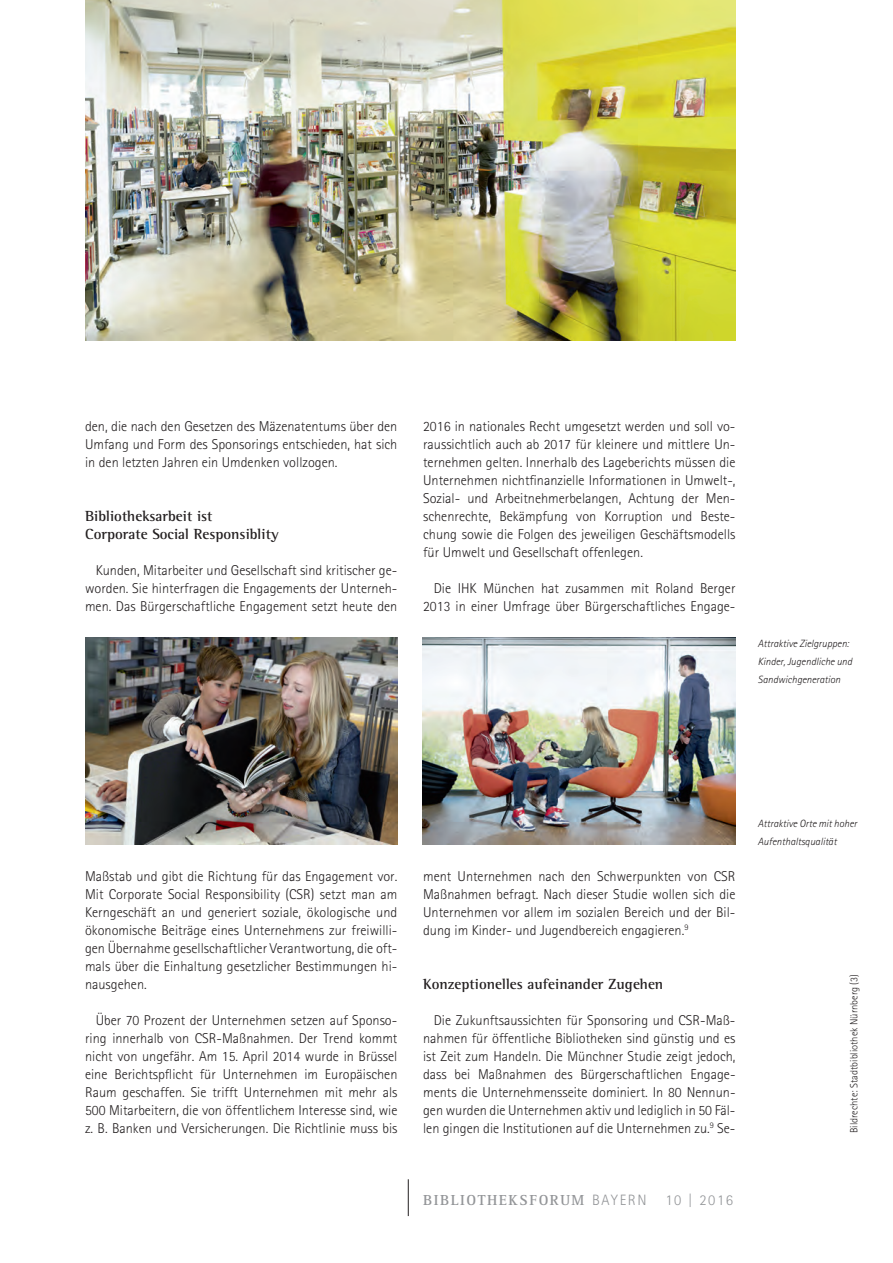
<style>
.page{position:relative;width:893px;height:1263px;background:#fff}
.page>*{position:absolute;margin:0;border:0;box-sizing:border-box;transform-origin:0 0}
.t1{font:700 15px/18px "Rotis Semi Serif Std";color:#231f20}
.t2{font:700 15px "Rotis Serif Std";letter-spacing:.1em;color:#939598}
.t3{font:300 15px "Rotis Sans Serif Std";letter-spacing:.1em;color:#939598}
.t4{font:300 14.25px/18px "Rotis Sans Serif Std";color:#231f20;text-align:justify}
.t5{font:italic 300 10.5px/18px "Rotis Sans Serif Std";color:#231f20}
.t6{font:300 10.5px "Rotis Sans Serif Std";color:#231f20}
.s1{font-family:"Rotis Sans Serif Std";font-weight:300}
</style>
<div class="page">
<hr style="left:408px;top:1179px;width:1px;height:37px;background:#231f20">
<img style="left:85px;top:0;width:651px;height:341px">
<img style="left:85px;top:637px;width:313px;height:207px">
<img style="left:423px;top:637px;width:312px;height:207px">
<p class="t4" style="left:85px;top:419px;width:314px">den, die nach den Gesetzen des Mäzenatentums über den Umfang und Form des Sponsorings entschieden, hat sich in den letzten Jahren ein Umdenken vollzogen.</p>
<p class="t1" style="left:85px;top:508px;width:195px">Bibliotheksarbeit ist<br>Corporate Social Responsiblity</p>
<p class="t4" style="left:85px;top:563px;width:314px;text-indent:11px">Kunden, Mitarbeiter und Gesellschaft sind kritischer ge&shy;worden. Sie hinterfragen die Engagements der Unterneh&shy;men. Das Bürgerschaftliche Engagement setzt heute den</p>
<p class="t4" style="left:423px;top:419px;width:314px">2016 in nationales Recht umgesetzt werden und soll vo&shy;raussichtlich auch ab 2017 für kleinere und mittlere Un&shy;ternehmen gelten. Innerhalb des Lageberichts müssen die Unternehmen nichtfinanzielle Informationen in Umwelt-, Sozial- und Arbeitnehmerbelangen, Achtung der Men&shy;schenrechte, Bekämpfung von Korruption und Beste&shy;chung sowie die Folgen des jeweiligen Geschäftsmodells für Umwelt und Gesellschaft offenlegen.</p>
<p class="t4" style="left:423px;top:581px;width:314px;text-align:right">Die IHK München hat zusammen mit Roland Berger<br>2013 in einer Umfrage über Bürgerschaftliches Engage-</p>
<p class="t5" style="left:758px;top:636px;width:96px">Attraktive Zielgruppen:<br>Kinder, Jugendliche und<br>Sandwichgeneration</p>
<p class="t4" style="left:85px;top:869px;width:314px">Maßstab und gibt die Richtung für das Engagement vor.<br>Mit Corporate Social Responsibility (CSR) setzt man am Kerngeschäft an und generiert soziale, ökologische und ökonomische Beiträge eines Unternehmens zur freiwilli&shy;gen Übernahme gesellschaftlicher Verantwortung, die oft&shy;mals über die Einhaltung gesetzlicher Bestimmungen hi&shy;nausgehen.</p>
<p class="t4" style="left:85px;top:1013px;width:314px;text-indent:11px">Über 70 Prozent der Unternehmen setzen auf Sponso&shy;ring innerhalb von CSR-Maßnahmen. Der Trend kommt nicht von ungefähr. Am 15. April 2014 wurde in Brüssel eine Berichtspflicht für Unternehmen im Europäischen Raum geschaffen. Sie trifft Unternehmen mit mehr als 500 Mitarbeitern, die von öffentlichem Interesse sind, wie z. B. Banken und Versicherungen. Die Richtlinie muss bis</p>
<p class="t4" style="left:423px;top:869px;width:314px">ment Unternehmen nach den Schwerpunkten von CSR Maßnahmen befragt. Nach dieser Studie wollen sich die Unternehmen vor allem im sozialen Bereich und der Bil&shy;dung im Kinder- und Jugendbereich engagieren.<sup>9</sup></p>
<p class="t1" style="left:423px;top:976px;width:242px">Konzeptionelles aufeinander Zugehen</p>
<p class="t4" style="left:423px;top:1013px;width:314px;text-indent:11px">Die Zukunftsaussichten für Sponsoring und CSR-Maß&shy;nahmen für öffentliche Bibliotheken sind günstig und es ist Zeit zum Handeln. Die Münchner Studie zeigt jedoch, dass bei Maßnahmen des Bürgerschaftlichen Engage&shy;ments die Unternehmensseite dominiert. In 80 Nennun&shy;gen wurden die Unternehmen aktiv und lediglich in 50 Fäl&shy;len gingen die Institutionen auf die Unternehmen zu.<sup>9</sup> Se-</p>
<p class="t5" style="left:758px;top:816px;width:101px">Attraktive Orte mit hoher<br>Aufenthaltsqualität</p>
<p class="t6" style="left:850px;top:1133px;width:161px;rotate:-90deg">Bildrechte: Stadtbibliothek Nürnberg (3)</p>
<p class="t2" style="left:423px;top:1195px;width:225px">BIBLIOTHEKSFORUM <span class="s1">BAYERN</span></p>
<p class="t3" style="left:665px;top:1195px;width:69px">10 | 2016</p>
</div>
